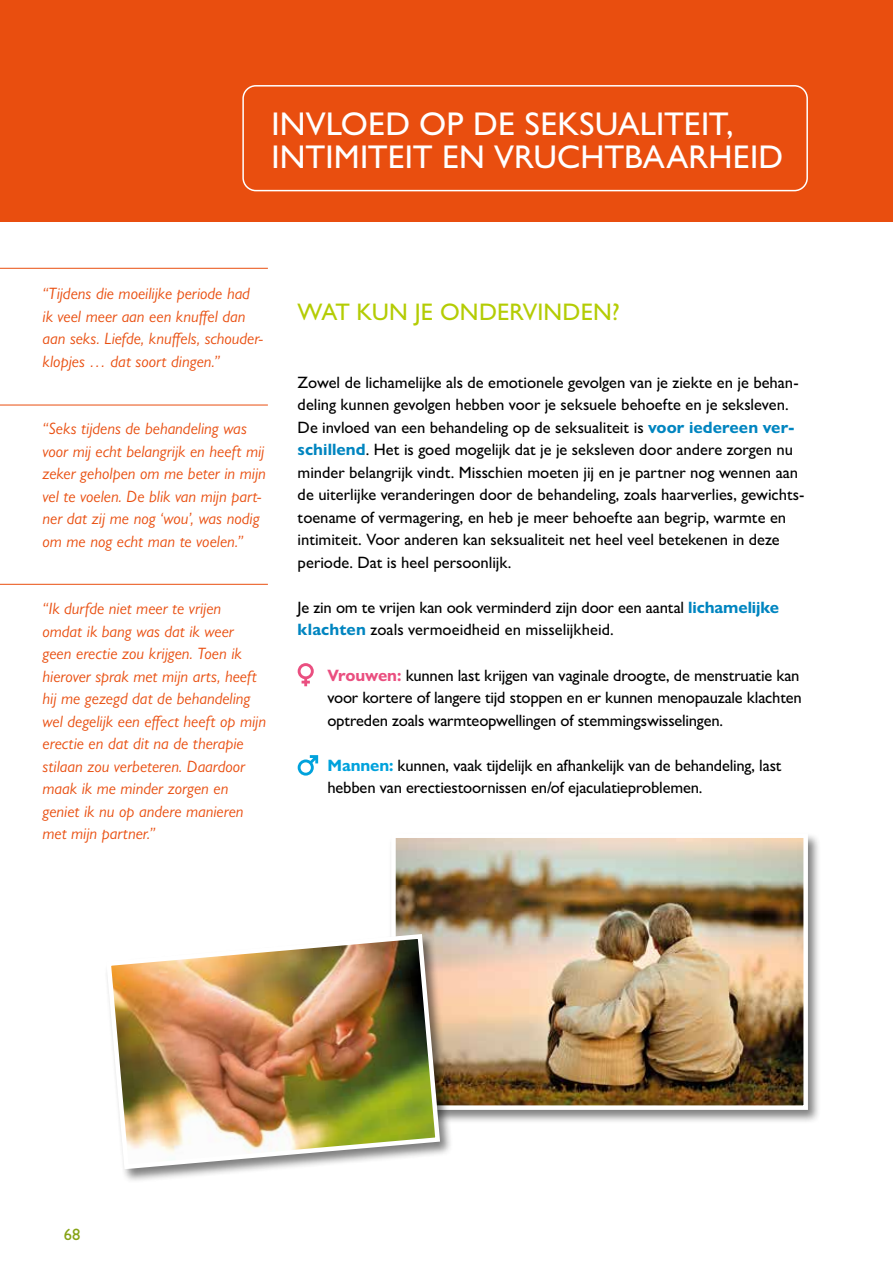
<style>
.page{position:relative;width:893px;height:1263px;background:#fff}
.page>*{position:absolute;margin:0;border:0;box-sizing:border-box;transform-origin:0 0}
.t1{font:500 33px/33px "Gill Sans Nova";color:#fff}
.t2{font:500 24px "Gill Sans Nova";letter-spacing:.005em;color:#b4cc04}
.t3{font:500 16.5px/22.5px "Gill Sans Nova";letter-spacing:-.005em;color:#000}
.t4{font:italic 16.5px/22.5px "Gill Sans Nova";color:#e94e0f}
.t5{font:500 16.5px "Gill Sans Nova";color:#86a315}
.s1{font-weight:700;color:#0085c0}
.s2{font-weight:700;color:#ea4f80}
.s3{font-weight:700;color:#00a2dc}
</style>
<div class="page">
<div style="left:0;top:0;width:893px;height:221px;background:#e94e0f"></div>
<div style="left:242px;top:85px;width:566px;height:106px;border:2px solid #fff;border-radius:13px"></div>
<hr style="left:0;top:268px;width:268px;height:1px;background:#e94e0f">
<hr style="left:0;top:405px;width:268px;height:1px;background:#e94e0f">
<hr style="left:0;top:584px;width:268px;height:1px;background:#e94e0f">
<div style="left:388px;top:832px;width:433px;height:292px;background:#000;opacity:.5"></div>
<img style="left:396px;top:838px;width:407px;height:267px">
<div style="left:391px;top:833px;width:417px;height:277px;border:4px solid #fff"></div>
<div style="left:104px;top:933px;width:349px;height:250px;background:#000;opacity:.5"></div>
<img style="left:104px;top:931px;width:338px;height:240px">
<svg style="left:298px;top:755px;width:20px;height:21px"></svg>
<svg style="left:298px;top:663px;width:16px;height:23px"></svg>
<h1 class="t1" style="left:271px;top:107px;width:513px">INVLOED OP DE SEKSUALITEIT,<br>INTIMITEIT EN VRUCHTBAARHEID</h1>
<p class="t4" style="left:43px;top:282px;width:222px">“Tijdens die moeilijke periode had ik veel meer aan een knuffel dan aan seks. Liefde, knuffels, schouder&shy;klopjes … dat soort dingen.”</p>
<p class="t4" style="left:43px;top:417px;width:225px">“Seks tijdens de behandeling was voor mij echt belangrijk en heeft mij zeker geholpen om me beter in mijn vel te voelen. De blik van mijn part&shy;ner dat zij me nog ‘wou’, was nodig om me nog echt man te voelen.”</p>
<p class="t4" style="left:43px;top:597px;width:225px">“Ik durfde niet meer te vrijen<br>omdat ik bang was dat ik weer geen erectie zou krijgen. Toen ik hierover sprak met mijn arts, heeft hij me gezegd dat de behandeling wel degelijk een effect heeft op mijn erectie en dat dit na de therapie stilaan zou verbeteren. Daardoor maak ik me minder zorgen en geniet ik nu op andere manieren met mijn partner.”</p>
<h2 class="t2" style="left:298px;top:298px;width:324px">WAT KUN JE ONDERVINDEN?</h2>
<p class="t3" style="left:298px;top:371px;width:507px">Zowel de lichamelijke als de emotionele gevolgen van je ziekte en je behan&shy;deling kunnen gevolgen hebben voor je seksuele behoefte en je seksleven.<br>De invloed van een behandeling op de seksualiteit is <span class="s1">voor iedereen ver&shy;schillend</span>. Het is goed mogelijk dat je je seksleven door andere zorgen nu minder belangrijk vindt. Misschien moeten jij en je partner nog wennen aan de uiterlijke veranderingen door de behandeling, zoals haarverlies, gewichts&shy;toename of vermagering, en heb je meer behoefte aan begrip, warmte en intimiteit. Voor anderen kan seksualiteit net heel veel betekenen in deze periode. Dat is heel persoonlijk.</p>
<p class="t3" style="left:298px;top:596px;width:483px">Je zin om te vrijen kan ook verminderd zijn door een aantal <span class="s1">lichamelijke klachten</span> zoals vermoeidheid en misselijkheid.</p>
<p class="t3" style="left:327px;top:663px;width:476px"><span class="s2">Vrouwen:</span> kunnen last krijgen van vaginale droogte, de menstruatie kan voor kortere of langere tijd stoppen en er kunnen menopauzale klachten optreden zoals warmteopwellingen of stemmingswisselingen.</p>
<p class="t3" style="left:327px;top:753px;width:456px"><span class="s3">Mannen:</span> kunnen, vaak tijdelijk en afhankelijk van de behandeling, last hebben van erectiestoornissen en/of ejaculatieproblemen.</p>
<p class="t5" style="left:64px;top:1224px;width:18px">68</p>
</div>
